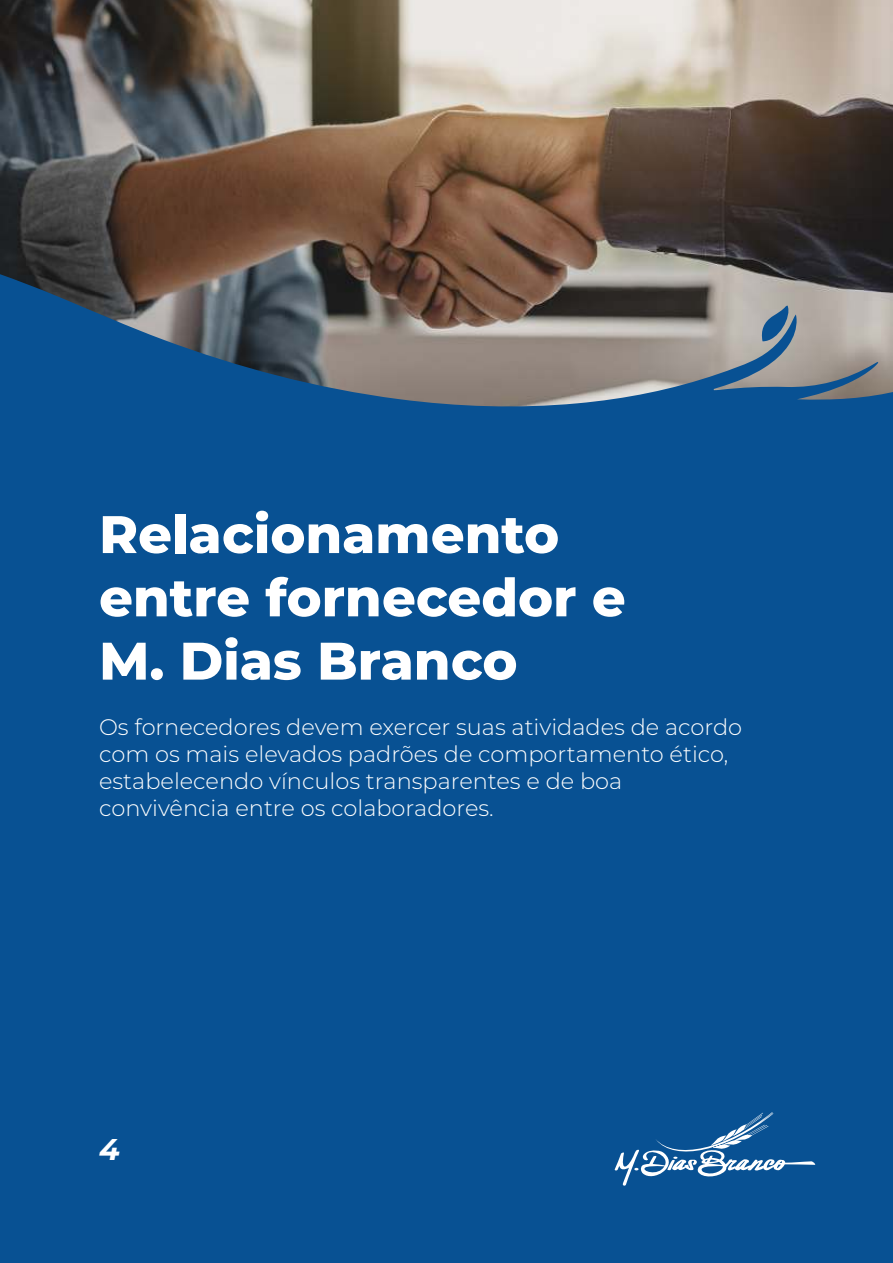
<style>
.page{position:relative;width:893px;height:1263px;background:#085193}
.page>*{position:absolute;margin:0;border:0;box-sizing:border-box;transform-origin:0 0}
.t1{font:800 52.8px/63.3px "Montserrat";color:#fff}
.t2{font:italic 700 30px "Montserrat";color:#fff}
.t3{font:300 22.5px/27px "Montserrat";color:#fff}
</style>
<div class="page">
<img style="left:0;top:0;width:893px;height:264px">
<svg style="left:0;top:264px;width:893px;height:143px"></svg>
<svg style="left:615px;top:1112px;width:201px;height:74px"></svg>
<h1 class="t1" style="left:99px;top:504px;width:528px">Relacionamento entre fornecedor e<br>M. Dias Branco</h1>
<p class="t3" style="left:99px;top:714px;width:645px">Os fornecedores devem exercer suas atividades de acordo com os mais elevados padrões de comportamento ético, estabelecendo vínculos transparentes e de boa convivência entre os colaboradores.</p>
<h2 class="t2" style="left:99px;top:1133px;width:22px">4</h2>
</div>
